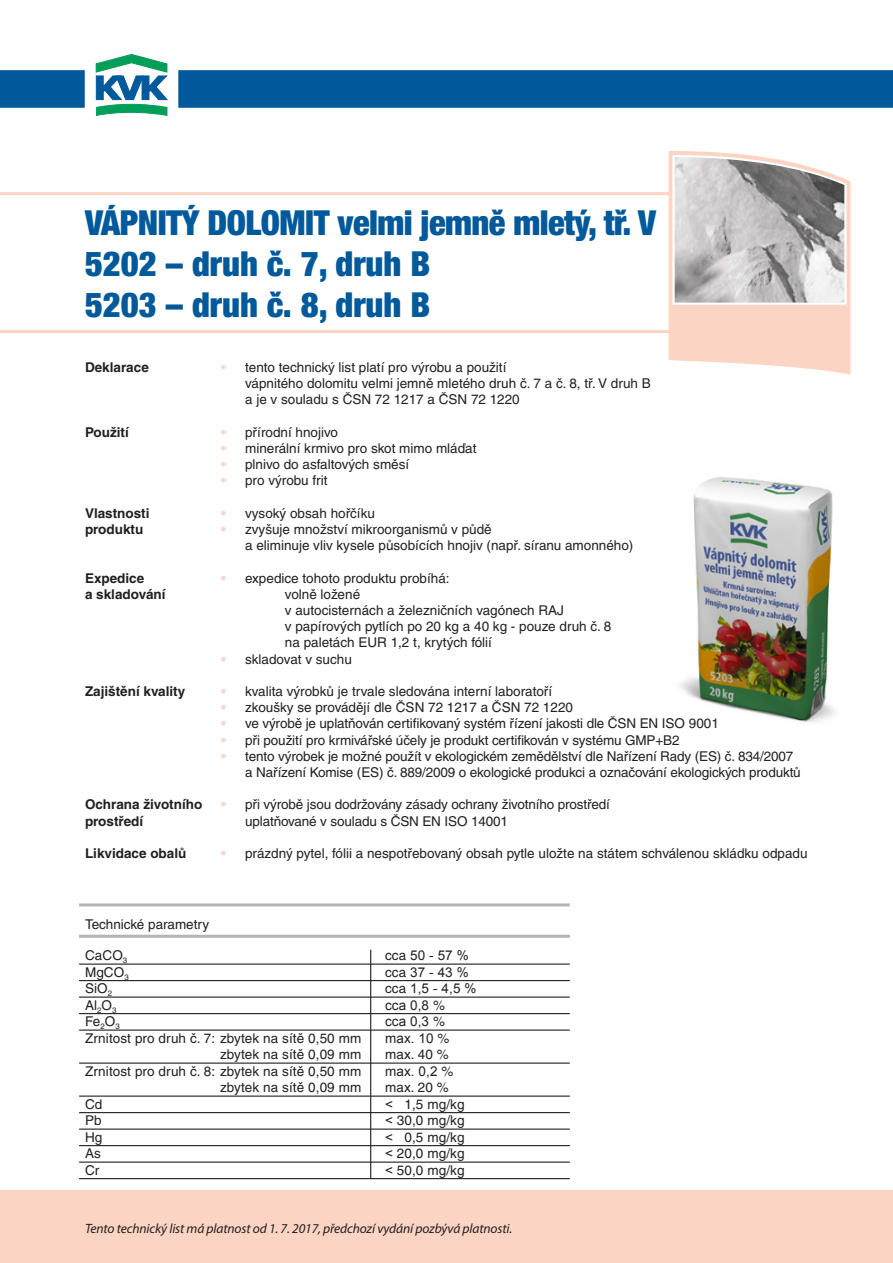
<style>
.page{position:relative;width:893px;height:1263px;background:#fff}
.page>*{position:absolute;margin:0;border:0;box-sizing:border-box;transform-origin:0 0}
.t1{font:900 condensed 34.5px/41.4px "Helvetica Neue CE";letter-spacing:-.01em;color:#00599b}
.t2{font:13.5px/16.2px "Helvetica CE";color:#231f20}
.t3{font:700 13.5px/16.2px "Helvetica CE";color:#231f20}
.t4{font:italic 13.5px "Myriad Pro";letter-spacing:-.01em;color:#231f20}
.t5{font:13.5px "Arial";letter-spacing:.005em;color:#231f20}
.s1{font-weight:700;color:#fcd4c3}
.s2{font-family:"Helvetica CE"}
.s3{font-family:"Arial"}
</style>
<div class="page">
<div style="left:0;top:1191px;width:893px;height:72px;background:#fcd4c3"></div>
<svg style="left:0;top:54px;width:893px;height:61px"></svg>
<img style="left:680px;top:477px;width:155px;height:245px">
<svg style="left:669px;top:151px;width:181px;height:223px"></svg>
<img style="left:675px;top:157px;width:169px;height:145px">
<hr style="left:0;top:192px;width:670px;height:3px;background:#fcd4c3">
<hr style="left:0;top:330px;width:670px;height:3px;background:#fcd4c3">
<hr style="left:79px;top:903px;width:491px;height:3px;background:#b2b3b7">
<hr style="left:79px;top:935px;width:491px;height:3px;background:#b2b3b7">
<hr style="left:79px;top:963px;width:491px;height:2px;background:#231f20">
<hr style="left:79px;top:980px;width:491px;height:1px;background:#231f20">
<hr style="left:79px;top:996px;width:491px;height:2px;background:#231f20">
<hr style="left:79px;top:1013px;width:491px;height:1px;background:#231f20">
<hr style="left:79px;top:1029px;width:491px;height:2px;background:#231f20">
<hr style="left:79px;top:1062px;width:491px;height:2px;background:#231f20">
<hr style="left:79px;top:1095px;width:491px;height:2px;background:#231f20">
<hr style="left:79px;top:1112px;width:491px;height:1px;background:#231f20">
<hr style="left:79px;top:1128px;width:491px;height:2px;background:#231f20">
<hr style="left:79px;top:1145px;width:491px;height:1px;background:#231f20">
<hr style="left:79px;top:1161px;width:491px;height:2px;background:#231f20">
<hr style="left:79px;top:1178px;width:491px;height:1px;background:#231f20">
<hr style="left:370px;top:950px;width:1px;height:229px;background:#231f20">
<h1 class="t1" style="left:85px;top:202px;width:573px">Vápnitý dolomit velmi jemně mletý, tř. V<br>5202 – druh č. 7, druh B<br>5203 – druh č. 8, druh B</h1>
<p class="t3" style="left:85px;top:359px;width:65px">Deklarace</p>
<p class="t3" style="left:85px;top:424px;width:45px">Použití</p>
<p class="t3" style="left:85px;top:505px;width:66px">Vlastnosti produktu</p>
<p class="t3" style="left:85px;top:570px;width:82px">Expedice<br>a skladování</p>
<p class="t3" style="left:85px;top:683px;width:102px">Zajištění kvality</p>
<p class="t3" style="left:85px;top:796px;width:119px">Ochrana životního prostředí</p>
<p class="t3" style="left:85px;top:845px;width:103px">Likvidace obalů</p>
<p class="t2" style="left:245px;top:359px;width:407px;text-indent:-24px"><span class="s1">•</span> tento technický list platí pro výrobu a použití<br>vápnitého dolomitu velmi jemně mletého druh č. 7 a č. 8, tř. V druh B a je v souladu s ČSN 72 1217 a ČSN 72 1220</p>
<p class="t2" style="left:221px;top:424px;width:118px"><span class="s1">•</span> přírodní hnojivo</p>
<p class="t2" style="left:221px;top:440px;width:257px"><span class="s1">•</span> minerální krmivo pro skot mimo mláďat</p>
<p class="t2" style="left:221px;top:456px;width:190px"><span class="s1">•</span> plnivo do asfaltových směsí</p>
<p class="t2" style="left:221px;top:472px;width:108px"><span class="s1">•</span> pro výrobu frit</p>
<p class="t2" style="left:221px;top:505px;width:155px"><span class="s1">•</span> vysoký obsah hořčíku</p>
<p class="t2" style="left:245px;top:521px;width:390px;text-indent:-24px"><span class="s1">•</span> zvyšuje množství mikroorganismů v půdě<br>a eliminuje vliv kysele působících hnojiv (např. síranu amonného)</p>
<p class="t2" style="left:285px;top:570px;width:328px;text-indent:-64px"><span class="s1">•</span> expedice tohoto produktu probíhá:<br>volně ložené<br>v autocisternách a železničních vagónech RAJ<br>v papírových pytlích po 20 kg a 40 kg - pouze druh č. 8 na paletách EUR 1,2 t, krytých fólií</p>
<p class="t2" style="left:221px;top:651px;width:132px"><span class="s1">•</span> skladovat v suchu</p>
<p class="t2" style="left:221px;top:683px;width:333px"><span class="s1">•</span> kvalita výrobků je trvale sledována interní laboratoří</p>
<p class="t2" style="left:221px;top:699px;width:353px"><span class="s1">•</span> zkoušky se provádějí dle ČSN 72 1217 a ČSN 72 1220</p>
<p class="t2" style="left:221px;top:715px;width:499px"><span class="s1">•</span> ve výrobě je uplatňován certifikovaný systém řízení jakosti dle ČSN EN ISO 9001</p>
<p class="t2" style="left:221px;top:732px;width:460px"><span class="s1">•</span> při použití pro krmivářské účely je produkt certifikován v systému GMP+B2</p>
<p class="t2" style="left:245px;top:748px;width:557px;text-indent:-24px"><span class="s1">•</span> tento výrobek je možné použít v ekologickém zemědělství dle Nařízení Rady (ES) č. 834/2007 a Nařízení Komise (ES) č. 889/2009 o ekologické produkci a označování ekologických produktů</p>
<p class="t2" style="left:245px;top:796px;width:366px;text-indent:-24px"><span class="s1">•</span> při výrobě jsou dodržovány zásady ochrany životního prostředí uplatňované v souladu s ČSN EN ISO 14001</p>
<p class="t2" style="left:221px;top:845px;width:588px"><span class="s1">•</span> prázdný pytel, fólii a nespotřebovaný obsah pytle uložte na státem schválenou skládku odpadu</p>
<p class="t2" style="left:85px;top:916px;width:126px">Technické parametry</p>
<p class="t2" style="left:85px;top:947px;width:44px">CaCO<sub>3</sub></p>
<p class="t5" style="left:385px;top:946px;width:85px"><span class="s2">cca</span> 50 - 57 %</p>
<p class="t2" style="left:85px;top:964px;width:45px">MgCO<sub>3</sub></p>
<p class="t5" style="left:385px;top:963px;width:85px"><span class="s2">cca</span> 37 - 43 %</p>
<p class="t2" style="left:85px;top:980px;width:29px">SiO<sub>2</sub></p>
<p class="t5" style="left:385px;top:979px;width:93px"><span class="s2">cca</span> 1,5 - 4,5 %</p>
<p class="t2" style="left:85px;top:997px;width:33px">Al<sub>2</sub>O<sub>3</sub></p>
<p class="t5" style="left:385px;top:996px;width:62px">cca 0,8 <span class="s2">%</span></p>
<p class="t2" style="left:85px;top:1013px;width:36px">Fe<sub>2</sub>O<sub>3</sub></p>
<p class="t5" style="left:385px;top:1012px;width:62px">cca 0,3 <span class="s2">%</span></p>
<p class="t2" style="left:85px;top:1030px;width:278px">Zrnitost pro druh č. 7: zbytek na sítě 0,50 mm</p>
<p class="t5" style="left:385px;top:1029px;width:66px">max. 10 <span class="s2">%</span></p>
<p class="t2" style="left:220px;top:1046px;width:143px">zbytek na sítě 0,09 mm</p>
<p class="t2" style="left:385px;top:1046px;width:65px">max. 40 %</p>
<p class="t2" style="left:85px;top:1063px;width:278px">Zrnitost pro druh č. 8: zbytek na sítě 0,50 mm</p>
<p class="t5" style="left:385px;top:1062px;width:70px">max. 0,2 <span class="s2">%</span></p>
<p class="t2" style="left:220px;top:1079px;width:143px">zbytek na sítě 0,09 mm</p>
<p class="t2" style="left:385px;top:1079px;width:65px">max. 20 %</p>
<p class="t2" style="left:85px;top:1096px;width:19px">Cd</p>
<p class="t2" style="left:385px;top:1096px;width:81px"><span class="s3">&lt;</span> 1,5 mg/kg</p>
<p class="t2" style="left:85px;top:1112px;width:18px">Pb</p>
<p class="t2" style="left:385px;top:1112px;width:81px"><span class="s3">&lt;</span> 30,0 mg/kg</p>
<p class="t2" style="left:85px;top:1129px;width:19px">Hg</p>
<p class="t2" style="left:385px;top:1129px;width:81px"><span class="s3">&lt;</span> 0,5 mg/kg</p>
<p class="t2" style="left:85px;top:1145px;width:17px">As</p>
<p class="t2" style="left:385px;top:1145px;width:81px"><span class="s3">&lt;</span> 20,0 mg/kg</p>
<p class="t2" style="left:85px;top:1162px;width:16px">Cr</p>
<p class="t2" style="left:385px;top:1162px;width:81px"><span class="s3">&lt;</span> 50,0 mg/kg</p>
<p class="t4" style="left:85px;top:1220px;width:429px">Tento technický list má platnost od 1. 7. 2017, předchozí vydání pozbývá platnosti.</p>
</div>
